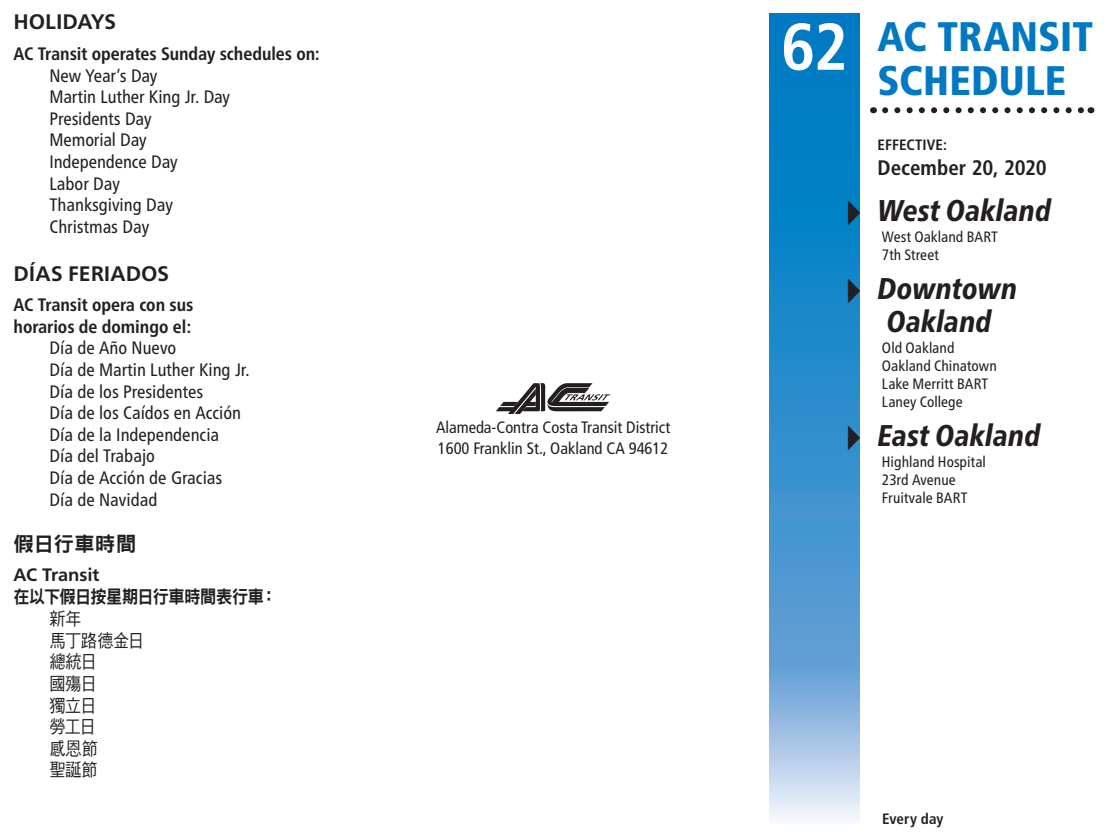
<style>
.page{position:relative;width:1107px;height:837px;background:#fff}
.page>*{position:absolute;margin:0;border:0;box-sizing:border-box;transform-origin:0 0}
.CoverLine2{font:700 condensed 66px "Frutiger LT Std";color:#fff}
.t1{font:900 condensed 41.25px/43.5px "Frutiger LT Std";color:#0079c2}
.t2{font:italic 800 condensed 30px/33px "Frutiger Neue LTW1 G";color:#231f20}
.t3{font:700 21px "Frutiger Neue LTW1 G";color:#231f20}
.t4{font:700 condensed 21px "Frutiger LT Std";color:#231f20}
.t5{font:20.25px "DF Hei Std W9";letter-spacing:.01em;color:#231f20}
.t6{font:condensed 18px/21.6px "Frutiger Neue LTW1 G";color:#231f20}
.t7{font:700 condensed 18px "Frutiger Neue LTW1 G";color:#231f20}
.t8{font:18px "DF Hei Std W5";letter-spacing:-.03em;color:#231f20;scale:.9 1}
.t9{font:18px "DF Hei Std W9";letter-spacing:-.04em;color:#231f20;scale:.9 1}
.t10{font:700 18px "Frutiger Neue LTW1 G";letter-spacing:-.005em;color:#231f20}
.t11{font:condensed 16.5px/21px "Frutiger LT Std";color:#231f20}
.t12{font:condensed 15px/18px "Frutiger Neue LTW1 G";color:#231f20}
.t13{font:700 condensed 15px "Frutiger LT Std";letter-spacing:.005em;color:#231f20}
.s1{font-weight:700}
.s2{font-family:"Lucida Grande";font-weight:400;font-style:normal;font-stretch:normal;font-size:42px}
</style>
<div class="page">
<svg style="left:770px;top:14px;width:90px;height:807px;background:#3d95d0"></svg>
<svg style="left:885px;top:107px;width:199px;height:6px"></svg>
<svg style="left:496px;top:383px;width:114px;height:31px"></svg>
<p class="t3" style="left:14px;top:7px;width:104px">HOLIDAYS</p>
<p class="t6" style="left:50px;top:42px;width:272px;text-indent:-36px"><span class="s1">AC Transit operates Sunday schedules on:<br></span>New Year’s Day<br>Martin Luther King Jr. Day<br>Presidents Day<br>Memorial Day<br>Independence Day<br>Labor Day<br>Thanksgiving Day<br>Christmas Day</p>
<p class="t3" style="left:14px;top:258px;width:157px">DÍAS FERIADOS</p>
<p class="t7" style="left:14px;top:291px;width:181px">AC Transit opera con sus</p>
<p class="t7" style="left:14px;top:313px;width:179px">horarios de domingo el:</p>
<p class="t6" style="left:50px;top:336px;width:128px">Día de Año Nuevo</p>
<p class="t6" style="left:50px;top:357px;width:202px">Día de Martin Luther King Jr.</p>
<p class="t6" style="left:50px;top:379px;width:155px">Día de los Presidentes</p>
<p class="t6" style="left:50px;top:401px;width:193px">Día de los Caídos en Acción</p>
<p class="t6" style="left:50px;top:422px;width:171px">Día de la Independencia</p>
<p class="t6" style="left:50px;top:444px;width:107px">Día del Trabajo</p>
<p class="t6" style="left:50px;top:465px;width:174px">Día de Acción de Gracias</p>
<p class="t6" style="left:50px;top:487px;width:109px">Día de Navidad</p>
<p class="t5" style="left:14px;top:532px;width:124px">假日行車時間</p>
<p class="t10" style="left:14px;top:562px;width:87px">AC Transit</p>
<p class="t9" style="left:14px;top:587px;width:294px">在以下假日按星期日行車時間表行車：</p>
<p class="t8" style="left:49px;top:609px;width:37px">新年</p>
<p class="t8" style="left:49px;top:631px;width:107px">馬丁路德金日</p>
<p class="t8" style="left:49px;top:652px;width:54px">總統日</p>
<p class="t8" style="left:49px;top:674px;width:54px">國殤日</p>
<p class="t8" style="left:49px;top:695px;width:53px">獨立日</p>
<p class="t8" style="left:49px;top:717px;width:53px">勞工日</p>
<p class="t8" style="left:49px;top:739px;width:55px">感恩節</p>
<p class="t8" style="left:49px;top:760px;width:55px">聖誕節</p>
<p class="t11" style="left:436px;top:417px;width:236px">Alameda-Contra Costa Transit District<br>1600 Franklin St., Oakland CA 94612</p>
<p class="CoverLine2" style="left:781px;top:8px;width:68px">62</p>
<h2 class="t1" style="left:878px;top:15px;width:217px">AC TRANSIT<br>SCHEDULE</h2>
<p class="t13" style="left:878px;top:136px;width:71px">EFFECTIVE:</p>
<p class="t4" style="left:878px;top:155px;width:171px">December 20, 2020</p>
<p class="t2" style="left:841px;top:192px;width:212px"><span class="s2">▸</span> West Oakland</p>
<p class="t12" style="left:882px;top:227px;width:118px">West Oakland BART<br>7th Street</p>
<p class="t2" style="left:886px;top:270px;width:132px;text-indent:-46px"><span class="s2">▸</span> Downtown<br>Oakland</p>
<p class="t12" style="left:882px;top:338px;width:116px">Old Oakland<br>Oakland Chinatown<br>Lake Merritt BART<br>Laney College</p>
<p class="t2" style="left:841px;top:417px;width:201px"><span class="s2">▸</span> East Oakland</p>
<p class="t12" style="left:882px;top:452px;width:106px">Highland Hospital<br>23rd Avenue<br>Fruitvale BART</p>
<p class="t13" style="left:882px;top:809px;width:63px">Every day</p>
</div>
